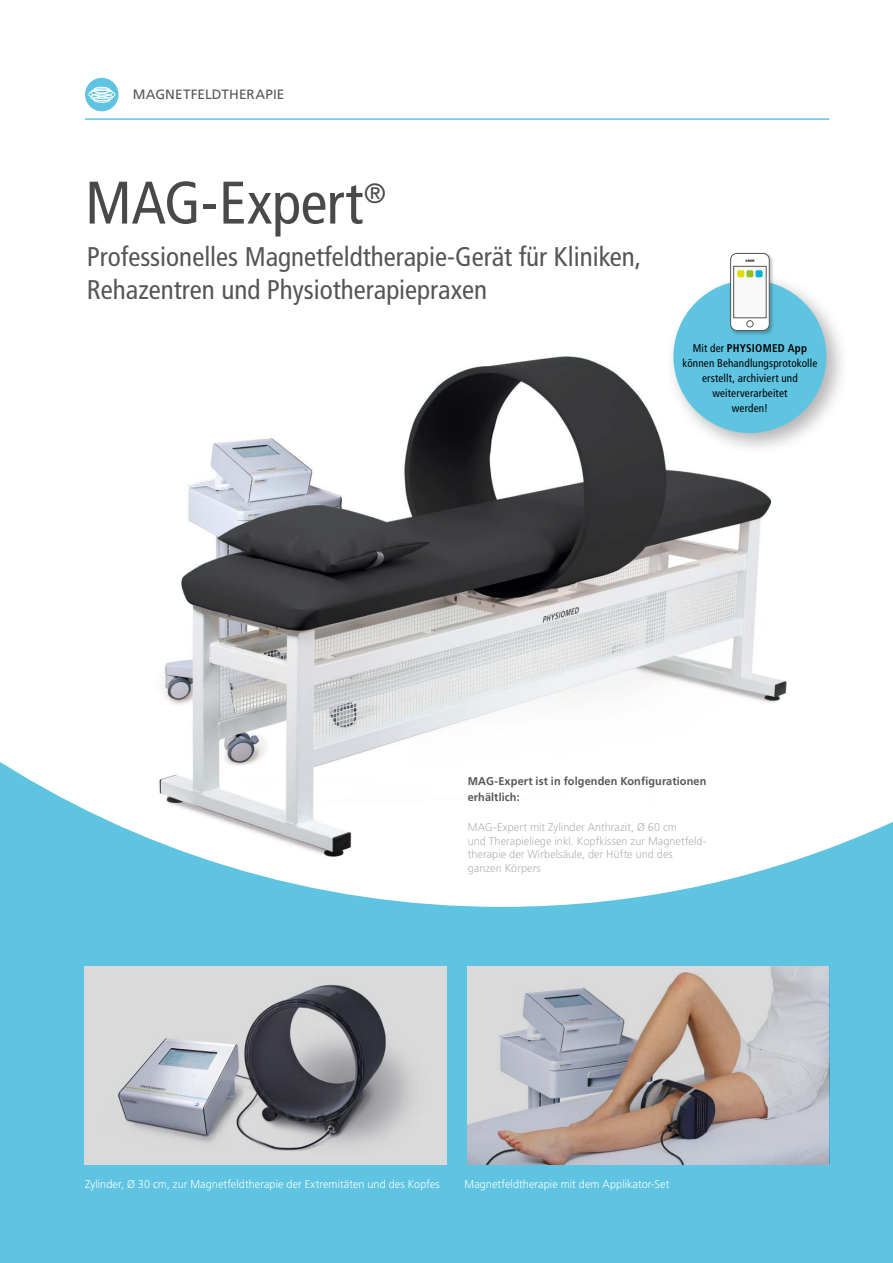
<style>
.page{position:relative;width:893px;height:1263px;background:#fff}
.page>*{position:absolute;margin:0;border:0;box-sizing:border-box;transform-origin:0 0}
.t1{font:condensed 60px "Frutiger LT Std";letter-spacing:-.005em;color:#494948}
.t2{font:condensed 27px/32.4px "Frutiger LT Std";color:#565656}
.t3{font:13.5px "Frutiger LT Std";letter-spacing:.01em;color:#565656}
.t4{font:300 11.25px/13.5px "Frutiger LT Std";letter-spacing:.005em;color:#b1b2b3}
.t5{font:300 11.25px "Frutiger LT Std";letter-spacing:.005em;color:#fff}
.t6{font:condensed 11.25px/15px "Frutiger LT Std";letter-spacing:.015em;color:#000;text-align:center}
.t7{font:700 11.25px/16.5px "Frutiger LT Std";letter-spacing:.01em;color:#565656}
.s1{font-weight:700}
</style>
<div class="page">
<img style="left:163px;top:356px;width:624px;height:398px">
<svg style="left:0;top:754px;width:893px;height:509px;fill:#5ec4e1"></svg>
<hr style="left:85px;top:118px;width:744px;height:2px;background:#5ec4e1">
<div style="left:85px;top:78px;width:34px;height:33px;background:#5ec4e1;border-radius:50%"></div>
<svg style="left:88px;top:83px;width:28px;height:22px"></svg>
<div style="left:84px;top:966px;width:362px;height:198px;background:#dadada"></div>
<img style="left:118px;top:984px;width:293px;height:167px">
<img style="left:468px;top:966px;width:361px;height:198px">
<div style="left:665px;top:271px;width:185px;height:185px;background:#000;opacity:.3"></div>
<div style="left:673px;top:280px;width:153px;height:153px;background:#5ec4e1;border-radius:50%"></div>
<div style="left:730px;top:252px;width:45px;height:84px;background:#000;opacity:.25"></div>
<svg style="left:731px;top:253px;width:38px;height:77px"></svg>
<div style="left:730px;top:253px;width:40px;height:78px;border:1px solid #565656;border-radius:6px"></div>
<div style="left:733px;top:266px;width:33px;height:52px;background:#f9f9f9;border:1px solid #565656"></div>
<svg style="left:747px;top:321px;width:6px;height:6px"></svg>
<div style="left:746px;top:320px;width:7px;height:7px;border:1px solid #565656;border-radius:50%"></div>
<div style="left:755px;top:270px;width:8px;height:7px;background:#00afd3;border-radius:2px"></div>
<div style="left:746px;top:270px;width:7px;height:7px;background:#94c11c;border-radius:2px"></div>
<div style="left:737px;top:270px;width:7px;height:7px;background:#dedc00;border-radius:2px"></div>
<p class="t3" style="left:133px;top:87px;width:153px">MAGNETFELDTHERAPIE</p>
<h1 class="t1" style="left:85px;top:168px;width:302px">MAG-Expert<sup>®</sup></h1>
<h2 class="t2" style="left:87px;top:241px;width:556px">Professionelles Magnetfeldtherapie-Gerät für Kliniken,<br>Rehazentren und Physiotherapiepraxen</h2>
<p class="t6" style="left:682px;top:340px;width:136px">Mit der <span class="s1">PHYSIOMED App </span>können Behandlungsprotokolle erstellt, archiviert und weiterverarbeitet<br>werden!</p>
<p class="t7" style="left:468px;top:772px;width:240px">MAG-Expert ist in folgenden Konfigurationen erhältlich:</p>
<p class="t4" style="left:468px;top:821px;width:240px">MAG-Expert mit Zylinder Anthrazit, Ø 60 cm<br>und Therapieliege inkl. Kopfkissen zur Magnetfeld&shy;therapie der Wirbelsäule, der Hüfte und des ganzen Körpers</p>
<p class="t5" style="left:85px;top:1178px;width:356px">Zylinder, Ø 30 cm, zur Magnetfeldtherapie der Extremitäten und des Kopfes</p>
<p class="t5" style="left:465px;top:1177px;width:206px">Magnetfeldtherapie mit dem Applikator-Set</p>
</div>
